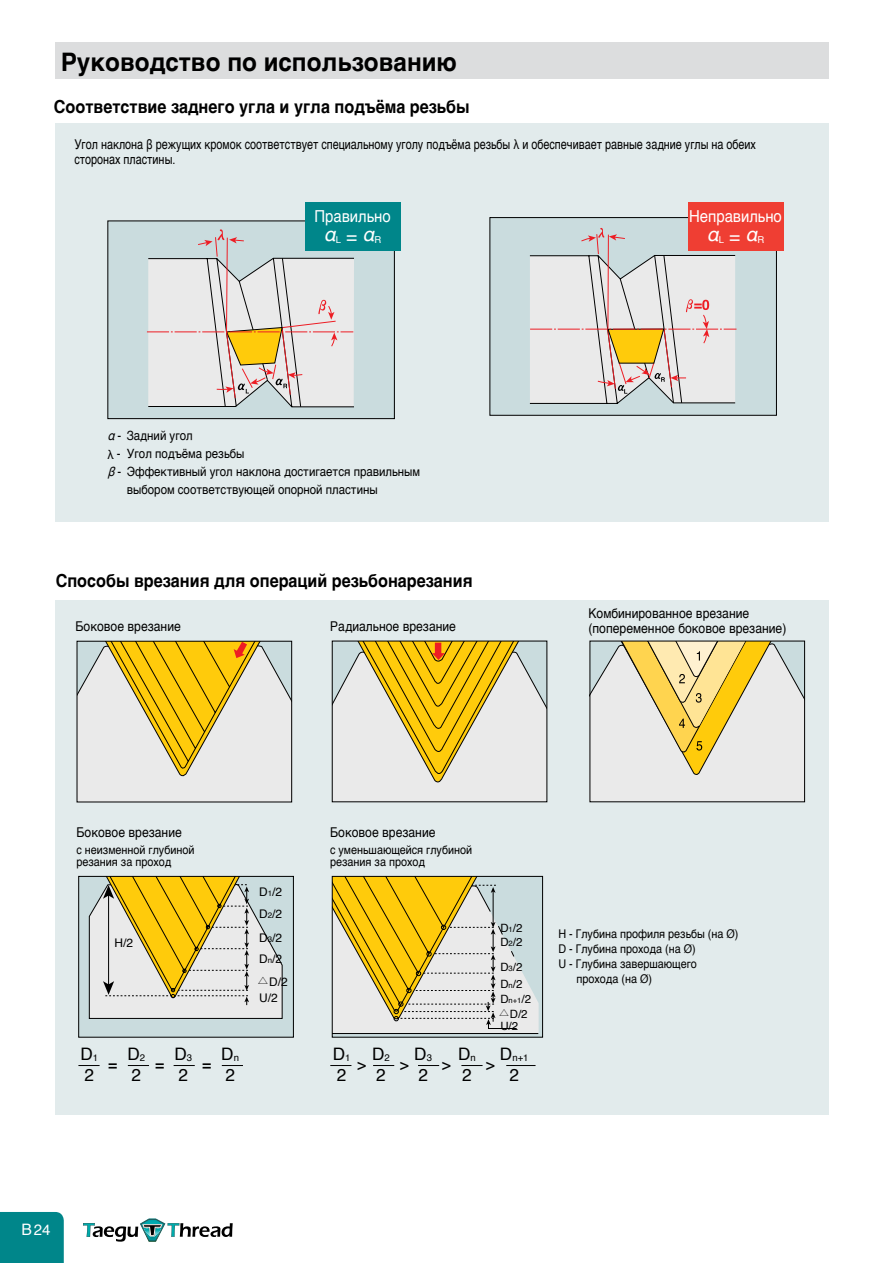
<style>
.page{position:relative;width:893px;height:1263px;background:#fff}
.page>*{position:absolute;margin:0;border:0;box-sizing:border-box;transform-origin:0 0}
.t1{font:700 25.5px "Helvetica";color:#000;scale:.95 1}
.t2{font:italic 19.5px "Helvetica";color:#fff}
.t3{font:700 18px "Helvetica";color:#000;scale:.9 1}
.t4{font:17.25px/20.5px "Helvetica";color:#000}
.t5{font:17.25px "Arial";color:#000}
.t6{font:16.5px "Helvetica";color:#fff;scale:.9 1}
.t7{font:15px "Helvetica";color:#fff}
.t8{font:13.5px/15px "Helvetica";color:#000;scale:.8 1}
.t9{font:13.5px/15px "Helvetica";color:#000;scale:.9 1}
.t10{font:12.75px "Helvetica";color:#000;scale:.9 1}
.t11{font:12px/12px "Helvetica";color:#000;scale:.9 1}
.t12{font:11.85px/22.2px "Helvetica";color:#000}
.t13{font:11.4px/13.8px "Helvetica";color:#000}
.t14{font:9.6px "Helvetica";color:#000}
.s1{font-style:italic}
.s2{font-size:7.95px}
.s3{font-size:7.65px}
.s4{font-size:17.25px}
.s5{font-size:15.75px}
</style>
<div class="page">
<div style="left:55px;top:43px;width:774px;height:36px;background:#dcddde"></div>
<div style="left:55px;top:600px;width:774px;height:515px;background:#e2ebec"></div>
<div style="left:55px;top:123px;width:774px;height:399px;background:#e2ebec"></div>
<div style="left:108px;top:221px;width:286px;height:198px;background:#cadcde"></div>
<svg style="left:147px;top:229px;width:208px;height:178px"></svg>
<div style="left:107px;top:221px;width:288px;height:198px;border:1px solid #000"></div>
<div style="left:490px;top:218px;width:286px;height:197px;background:#cadcde"></div>
<svg style="left:529px;top:228px;width:207px;height:176px"></svg>
<div style="left:489px;top:217px;width:288px;height:199px;border:1px solid #000"></div>
<svg style="left:79px;top:643px;width:211px;height:134px"></svg>
<svg style="left:334px;top:643px;width:211px;height:140px"></svg>
<svg style="left:592px;top:643px;width:211px;height:132px"></svg>
<div style="left:79px;top:876px;width:214px;height:161px;background:#cadcde"></div>
<svg style="left:89px;top:878px;width:194px;height:141px;background:#ddd09d"></svg>
<div style="left:78px;top:876px;width:216px;height:161px;border:1px solid #000"></div>
<svg style="left:78px;top:1065px;width:22px;height:1px"></svg>
<svg style="left:128px;top:1065px;width:21px;height:1px"></svg>
<svg style="left:174px;top:1065px;width:21px;height:1px"></svg>
<svg style="left:222px;top:1065px;width:21px;height:1px"></svg>
<svg style="left:330px;top:1065px;width:21px;height:1px"></svg>
<svg style="left:373px;top:1065px;width:21px;height:1px"></svg>
<svg style="left:418px;top:1065px;width:21px;height:1px"></svg>
<svg style="left:461px;top:1065px;width:22px;height:1px"></svg>
<hr style="left:506px;top:1065px;width:30px;height:1px;background:#000">
<svg style="left:334px;top:878px;width:205px;height:156px"></svg>
<div style="left:332px;top:876px;width:211px;height:161px;border:1px solid #000"></div>
<div style="left:305px;top:202px;width:95px;height:48px;background:#00868a"></div>
<div style="left:688px;top:202px;width:95px;height:48px;background:#ef3e33"></div>
<div style="left:0;top:1212px;width:64px;height:51px;background:#00868a"></div>
<svg style="left:83px;top:1218px;width:150px;height:24px"></svg>
<h1 class="t1" style="left:61px;top:41px;width:418px">Руководство по использованию</h1>
<h3 class="t3" style="left:54px;top:92px;width:463px">Соответствие заднего угла и угла подъёма резьбы</h3>
<p class="t8" style="left:74px;top:137px;width:853px">Угол наклона β режущих кромок соответствует специальному уголу подъёма резьбы λ и обеспечивает равные задние углы на обеих сторонах пластины.</p>
<h3 class="t6" style="left:314px;top:203px;width:86px">Правильно</h3>
<h2 class="t2" style="left:324px;top:219px;width:59px">α<sub>L</sub> <sub>=</sub> α<sub>R</sub></h2>
<p class="t10" style="left:107px;top:426px;width:96px"><span class="s1">α</span>- Задний угол</p>
<p class="t10" style="left:107px;top:444px;width:154px">λ - Угол подъёма резьбы</p>
<p class="t10" style="left:107px;top:462px;width:349px"><span class="s1">β</span>- Эффективный угол наклона достигается правильным</p>
<p class="t10" style="left:127px;top:480px;width:280px">выбором соответствующей опорной пластины</p>
<h3 class="t3" style="left:56px;top:566px;width:465px">Способы врезания для операций резьбонарезания</h3>
<p class="t9" style="left:75px;top:619px;width:119px">Боковое врезание</p>
<p class="t9" style="left:330px;top:619px;width:141px">Радиальное врезание</p>
<h3 class="t6" style="left:689px;top:203px;width:105px">Неправильно</h3>
<h2 class="t2" style="left:707px;top:219px;width:59px">α<sub>L</sub> <sub>=</sub> α<sub>R</sub></h2>
<p class="t9" style="left:588px;top:606px;width:221px">Комбинированное врезание (попеременное боковое врезание)</p>
<p class="t9" style="left:77px;top:825px;width:119px">Боковое врезание</p>
<p class="t11" style="left:77px;top:844px;width:132px">с неизменной глубиной резания за проход</p>
<p class="t9" style="left:330px;top:825px;width:119px">Боковое врезание</p>
<p class="t11" style="left:330px;top:844px;width:159px">с уменьшающейся глубиной резания за проход</p>
<p class="t12" style="left:114px;top:932px;width:20px">H/2</p>
<p class="t12" style="left:259px;top:881px;width:24px">D<span class="s2">1</span>/2<br>D<span class="s2">2</span>/2</p>
<p class="t12" style="left:259px;top:927px;width:24px;line-height:21px">D<span class="s2">3</span>/2<br>D<span class="s2">n</span>/2</p>
<p class="t12" style="left:257px;top:974px;width:32px;line-height:15.9px"><sup>△</sup>D/2<br>U/2</p>
<p class="t13" style="left:500px;top:922px;width:23px">D<span class="s3">1</span>/2<br>D<span class="s3">2</span>/2</p>
<p class="t13" style="left:500px;top:960px;width:23px">D<span class="s3">3</span>/2</p>
<p class="t13" style="left:498px;top:992px;width:34px;line-height:15px">D<span class="s3">n+1</span>/2 <sup>△</sup>D/2</p>
<p class="t13" style="left:500px;top:1019px;width:19px">U/2</p>
<p class="t13" style="left:500px;top:977px;width:23px">D<span class="s3">n</span>/2</p>
<p class="t11" style="left:558px;top:928px;width:202px">H - Глубина профиля резьбы (на Ø)</p>
<p class="t11" style="left:558px;top:943px;width:154px">D - Глубина прохода (на Ø)</p>
<p class="t11" style="left:558px;top:958px;width:155px">U - Глубина завершающего</p>
<p class="t11" style="left:576px;top:973px;width:86px">прохода (на Ø)</p>
<h3 class="t4" style="left:81px;top:1044px;width:19px">D<sub>1<br></sub>2</h3>
<h3 class="t5" style="left:108px;top:1056px;width:12px">=</h3>
<h3 class="t4" style="left:127px;top:1044px;width:19px">D<sub>2<br></sub>2</h3>
<h3 class="t5" style="left:155px;top:1056px;width:12px">=</h3>
<h3 class="t4" style="left:174px;top:1044px;width:19px">D<sub>3<br></sub>2</h3>
<h3 class="t5" style="left:202px;top:1056px;width:12px">=</h3>
<h3 class="t4" style="left:221px;top:1044px;width:19px">D<sub>n<br></sub>2</h3>
<h3 class="t4" style="left:333px;top:1044px;width:19px">D<sub>1<br></sub>2</h3>
<h3 class="t4" style="left:372px;top:1044px;width:19px">D<sub>2<br></sub>2</h3>
<h3 class="t5" style="left:357px;top:1056px;width:12px">&gt;</h3>
<h3 class="t4" style="left:414px;top:1044px;width:19px">D<sub>3<br></sub>2</h3>
<h3 class="t5" style="left:399px;top:1056px;width:12px">&gt;</h3>
<h3 class="t5" style="left:442px;top:1056px;width:12px">&gt;</h3>
<h3 class="t4" style="left:458px;top:1044px;width:19px">D<sub>n<br></sub>2</h3>
<p class="t14" style="left:500px;top:1051px;width:30px"><span class="s4">D</span>n+1</p>
<h3 class="t4" style="left:509px;top:1065px;width:11px">2</h3>
<h3 class="t5" style="left:485px;top:1056px;width:12px">&gt;</h3>
<p class="t7" style="left:21px;top:1218px;width:31px"><span class="s5">B</span> 24</p>
</div>
